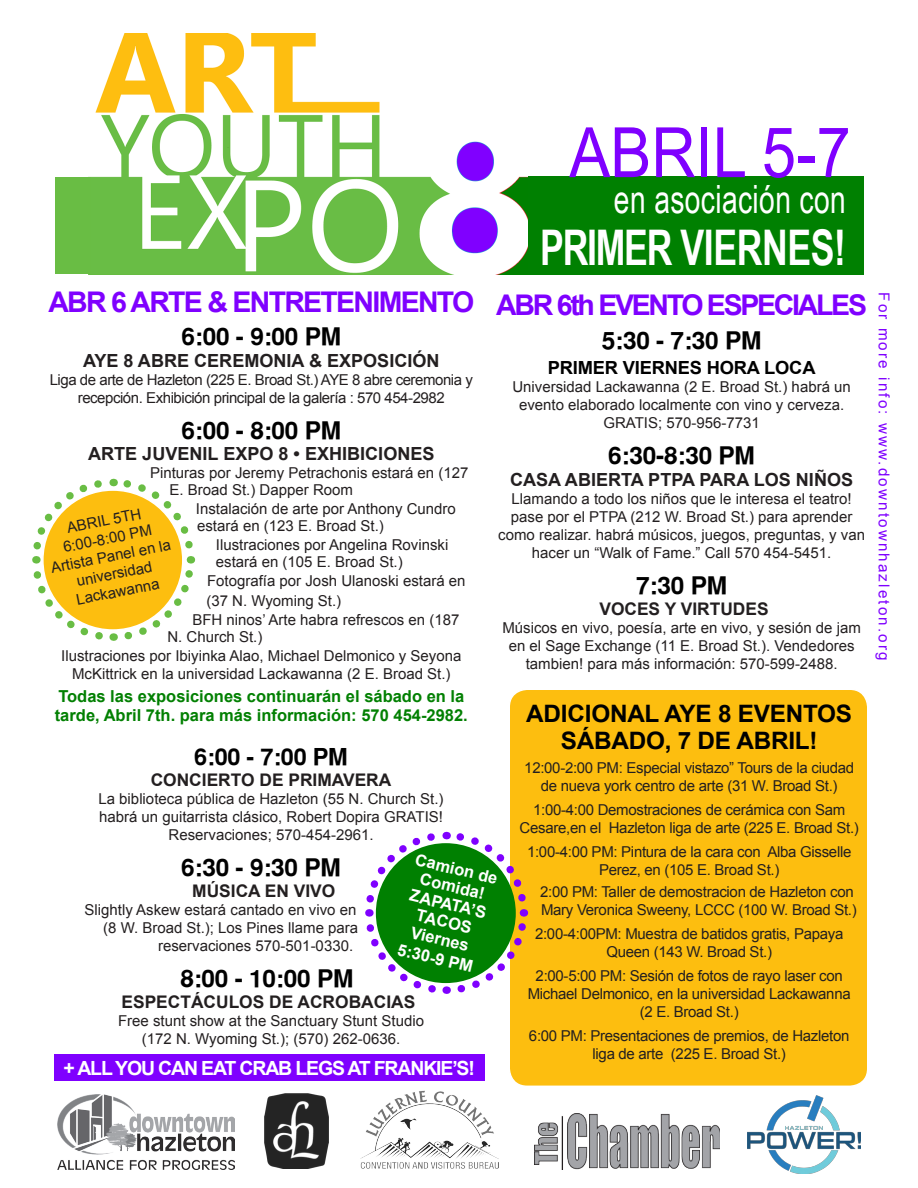
<style>
.page{position:relative;width:918px;height:1188px;background:#fff}
.page>*{position:absolute;margin:0;border:0;box-sizing:border-box;transform-origin:0 0}
.t1{font:69.45px "Arial";color:#7f00ff;scale:.88 1}
.t2{font:700 49.2px "Arial Narrow";letter-spacing:-.01em;color:#fff;scale:.88 1}
.t3{font:39px "Arial Narrow";letter-spacing:.01em;color:#fff;scale:.88 1}
.t4{font:700 28.5px "Arial";letter-spacing:-.06em;color:#7f00ff}
.t5{font:700 28.5px "Arial";letter-spacing:-.08em;color:#7f00ff}
.t6{font:700 24.15px "Sans Serif";letter-spacing:-.01em;color:#000}
.t7{font:700 24px/27px "Arial";letter-spacing:-.01em;color:#000;text-align:center}
.t8{font:700 23.1px "Sans Serif";color:#000}
.t9{font:700 19.5px "Arial";letter-spacing:-.06em;color:#fff}
.t10{font:700 18px "Arial";color:#231f20}
.t11{font:700 18px "Arial";letter-spacing:-.01em;color:#000}
.t12{font:700 17.4px "Arial";color:#231f20}
.t13{font:700 16.5px/19.5px "Arial";color:#028002}
.t14{font:700 16.5px "Arial";color:#fff}
.t15{font:15px/18px "Arial";color:#231f20;text-align:center}
.t16{font:15px/18px "Arial";letter-spacing:-.02em;color:#231f20;text-align:center}
.t17{font:15px/18px "Arial";letter-spacing:-.03em;color:#231f20;text-align:center}
.t18{font:15px "Arial";letter-spacing:.14em;color:#7f00ff}
</style>
<div class="page">
<img style="left:89px;top:33px;width:440px;height:242px">
<div style="left:529px;top:177px;width:335px;height:98px;background:#008001"></div>
<div style="left:509px;top:689px;width:359px;height:397px;background:#fdbe0f;border-radius:18px"></div>
<div style="left:508px;top:688px;width:360px;height:399px;border:2px solid #fff;border-radius:18px"></div>
<img style="left:534px;top:1113px;width:186px;height:56px">
<img style="left:361px;top:1091px;width:137px;height:78px">
<img style="left:58px;top:1094px;width:176px;height:75px">
<img style="left:747px;top:1096px;width:114px;height:78px">
<img style="left:264px;top:1093px;width:65px;height:76px">
<svg style="left:32px;top:478px;width:164px;height:163px"></svg>
<div style="left:43px;top:490px;width:140px;height:140px;background:#fdbe0f;border-radius:50%"></div>
<div style="left:54px;top:1054px;width:430px;height:28px;background:#7f00ff"></div>
<svg style="left:365px;top:828px;width:164px;height:170px"></svg>
<div style="left:376px;top:843px;width:140px;height:140px;background:#008001;border-radius:50%"></div>
<div style="left:55px;top:177px;width:35px;height:97px;background:#69bd44"></div>
<p class="t1" style="left:569px;top:107px;width:321px">ABRIL 5-7</p>
<p class="t3" style="left:614px;top:170px;width:265px">en asociación con</p>
<p class="t2" style="left:540px;top:211px;width:349px">PRIMER VIERNES!</p>
<p class="t4" style="left:48px;top:283px;width:427px">ABR 6 ARTE &amp; ENTRETENIMENTO</p>
<p class="t6" style="left:181px;top:322px;width:161px">6:00 - 9:00 PM</p>
<p class="t10" style="left:83px;top:348px;width:358px">AYE 8 ABRE CEREMONIA &amp; EXPOSICIÓN</p>
<p class="t17" style="left:50px;top:371px;width:425px">Liga de arte de Hazleton (225 E. Broad St.) AYE 8 abre ceremonia y recepción. Exhibición principal de la galería : 570 454-2982</p>
<p class="t6" style="left:181px;top:416px;width:161px">6:00 - 8:00 PM</p>
<p class="t10" style="left:88px;top:442px;width:348px">ARTE JUVENIL EXPO 8 • EXHIBICIONES</p>
<p class="t15" style="left:170px;top:465px;width:300px;line-height:16.5px;text-align:left;text-indent:-20px">Pinturas por Jeremy Petrachonis estará en (127<br>E. Broad St.) Dapper Room</p>
<p class="t15" style="left:196px;top:500px;width:262px">Instalación de arte por Anthony Cundro</p>
<p class="t15" style="left:197px;top:517px;width:188px">estará en (123 E. Broad St.)</p>
<p class="t15" style="left:216px;top:536px;width:234px">Ilustraciones por Angelina Rovinski</p>
<p class="t15" style="left:216px;top:553px;width:188px">estará en (105 E. Broad St.)</p>
<p class="t15" style="left:207px;top:572px;width:260px">Fotografía por Josh Ulanoski estará en</p>
<p class="t15" style="left:206px;top:592px;width:136px">(37 N. Wyoming St.)</p>
<p class="t15" style="left:192px;top:611px;width:269px">BFH ninos’ Arte habra refrescos en (187</p>
<p class="t15" style="left:167px;top:628px;width:97px">N. Church St.)</p>
<p class="t15" style="left:61px;top:647px;width:402px">Ilustraciones por Ibiyinka Alao, Michael Delmonico y Seyona<br>McKittrick en la universidad Lackawanna (2 E. Broad St.)</p>
<p class="t13" style="left:55px;top:687px;width:414px">Todas las exposiciones continuarán el sábado en la tarde, Abril 7th. para más información: 570 454-2982.</p>
<p class="t5" style="left:496px;top:286px;width:372px">ABR 6th EVENTO ESPECIALES</p>
<p class="t6" style="left:602px;top:326px;width:161px">5:30 - 7:30 PM</p>
<p class="t11" style="left:548px;top:356px;width:269px">PRIMER VIERNES HORA LOCA</p>
<p class="t15" style="left:512px;top:378px;width:340px">Universidad Lackawanna (2 E. Broad St.) habrá un evento elaborado localmente con vino y cerveza.<br>GRATIS; 570-956-7731</p>
<p class="t6" style="left:608px;top:441px;width:148px">6:30-8:30 PM</p>
<p class="t10" style="left:510px;top:468px;width:345px">CASA ABIERTA PTPA PARA LOS NIÑOS</p>
<p class="t15" style="left:498px;top:490px;width:368px">Llamando a todo los niños que le interesa el teatro! pase por el PTPA (212 W. Broad St.) para aprender como realizar. habrá músicos, juegos, preguntas, y van hacer un “Walk of Fame.” Call 570 454-5451.</p>
<p class="t6" style="left:636px;top:571px;width:92px">7:30 PM</p>
<p class="t12" style="left:599px;top:597px;width:171px">VOCES Y VIRTUDES</p>
<p class="t15" style="left:502px;top:619px;width:360px">Músicos en vivo, poesía, arte en vivo, y sesión de jam en el Sage Exchange (11 E. Broad St.). Vendedores tambien! para más información: 570-599-2488.</p>
<p class="t15" style="left:65px;top:519px;width:77px;rotate:-11deg">ABRIL 5TH</p>
<p class="t15" style="left:62px;top:538px;width:92px;rotate:-11deg">6:00-8:00 PM</p>
<p class="t15" style="left:50px;top:559px;width:123px;rotate:-11deg">Artista Panel en la</p>
<p class="t15" style="left:75px;top:572px;width:78px;rotate:-11deg">universidad</p>
<p class="t15" style="left:75px;top:591px;width:86px;rotate:-11deg">Lackawanna</p>
<p class="t7" style="left:526px;top:700px;width:327px">ADICIONAL AYE 8 EVENTOS<br>SÁBADO, 7 DE ABRIL!</p>
<p class="t16" style="left:524px;top:758px;width:331px">12:00-2:00 PM: Especial vistazo” Tours de la ciudad de nueva york centro de arte (31 W. Broad St.)</p>
<p class="t16" style="left:520px;top:800px;width:341px">1:00-4:00 Demostraciones de cerámica con Sam<br>Cesare,en el Hazleton liga de arte (225 E. Broad St.)</p>
<p class="t16" style="left:527px;top:842px;width:326px">1:00-4:00 PM: Pintura de la cara con Alba Gisselle<br>Perez, en (105 E. Broad St.)</p>
<p class="t16" style="left:540px;top:883px;width:315px">2:00 PM: Taller de demostracion de Hazleton con</p>
<p class="t16" style="left:541px;top:901px;width:317px">Mary Veronica Sweeny, LCCC (100 W. Broad St.)</p>
<p class="t16" style="left:535px;top:925px;width:310px">2:00-4:00PM: Muestra de batidos gratis, Papaya<br>Queen (143 W. Broad St.)</p>
<p class="t16" style="left:528px;top:967px;width:324px">2:00-5:00 PM: Sesión de fotos de rayo laser con<br>Michael Delmonico, en la universidad Lackawanna</p>
<p class="t15" style="left:640px;top:1003px;width:100px">(2 E. Broad St.)</p>
<p class="t16" style="left:529px;top:1027px;width:322px">6:00 PM: Presentaciones de premios, de Hazleton liga de arte (225 E. Broad St.)</p>
<p class="t8" style="left:194px;top:744px;width:155px">6:00 - 7:00 PM</p>
<p class="t12" style="left:151px;top:768px;width:242px">CONCIERTO DE PRIMAVERA</p>
<p class="t15" style="left:98px;top:790px;width:347px">La biblioteca pública de Hazleton (55 N. Church St.) habrá un guitarrista clásico, Robert Dopira GRATIS!<br>Reservaciones; 570-454-2961.</p>
<p class="t6" style="left:181px;top:853px;width:161px">6:30 - 9:30 PM</p>
<p class="t12" style="left:192px;top:879px;width:145px">MÚSICA EN VIVO</p>
<p class="t15" style="left:85px;top:901px;width:273px">Slightly Askew estará cantado en vivo en</p>
<p class="t15" style="left:103px;top:919px;width:257px">(8 W. Broad St.); Los Pines llame para</p>
<p class="t15" style="left:158px;top:937px;width:197px">reservaciones 570-501-0330.</p>
<p class="t6" style="left:180px;top:964px;width:175px">8:00 - 10:00 PM</p>
<p class="t12" style="left:122px;top:990px;width:295px">ESPECTÁCULOS DE ACROBACIAS</p>
<p class="t15" style="left:118px;top:1012px;width:307px">Free stunt show at the Sanctuary Stunt Studio</p>
<p class="t15" style="left:142px;top:1030px;width:260px">(172 N. Wyoming St.); (570) 262-0636.</p>
<p class="t14" style="left:418px;top:849px;width:86px;rotate:13deg">Camion de</p>
<p class="t14" style="left:423px;top:868px;width:67px;rotate:13deg">Comida!</p>
<p class="t14" style="left:413px;top:884px;width:79px;rotate:13deg">ZAPATA’S</p>
<p class="t14" style="left:419px;top:904px;width:58px;rotate:13deg">TACOS</p>
<p class="t14" style="left:413px;top:921px;width:61px;rotate:13deg">Viernes</p>
<p class="t14" style="left:400px;top:939px;width:79px;rotate:13deg">5:30-9 PM</p>
<p class="t9" style="left:64px;top:1055px;width:413px">+ ALL YOU CAN EAT CRAB LEGS AT FRANKIE’S!</p>
<p class="t18" style="left:894px;top:292px;width:370px;rotate:90deg">For more info: www.downtownhazleton.org</p>
</div>
